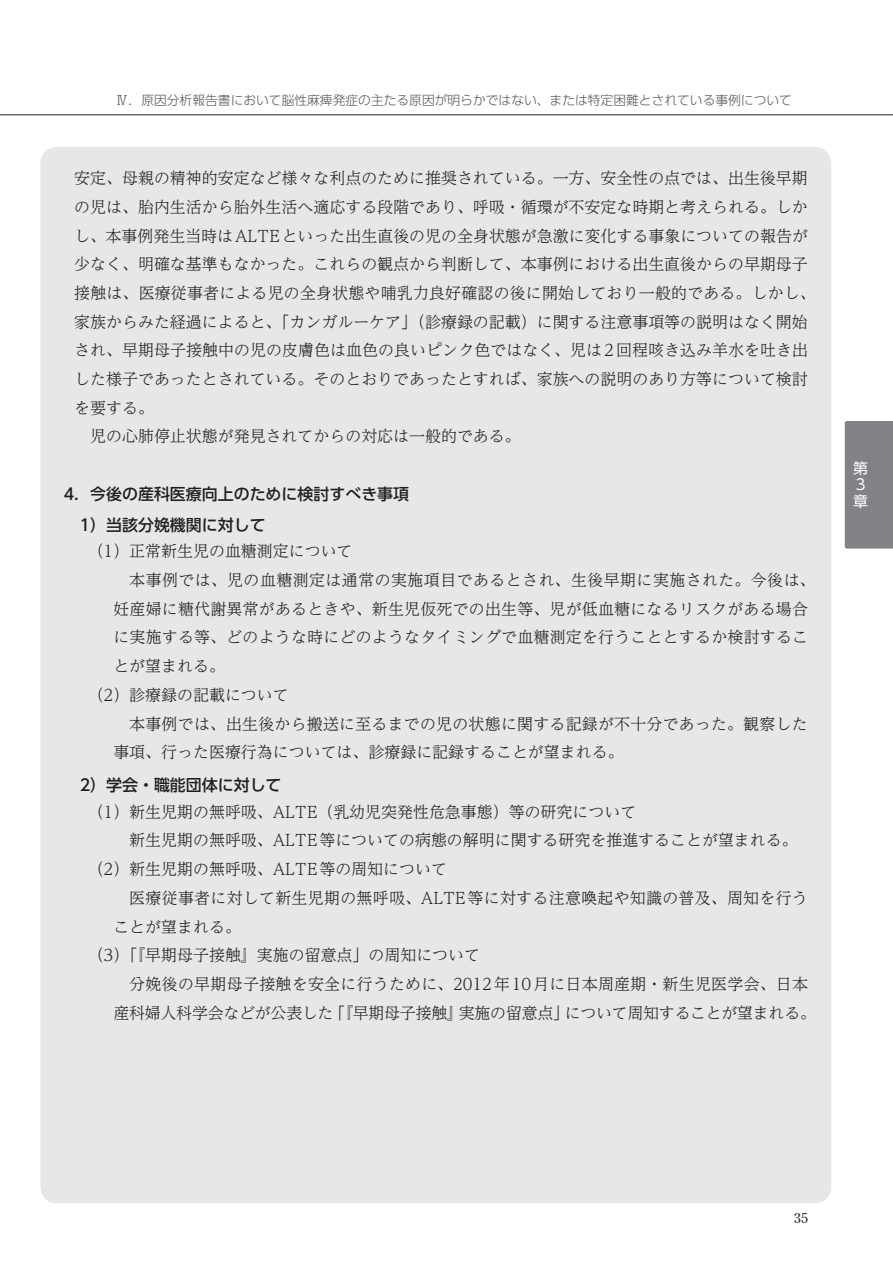
<style>
.page{position:relative;width:893px;height:1263px;background:#fff}
.page>*{position:absolute;margin:0;border:0;box-sizing:border-box;transform-origin:0 0}
.t1{font:300 15.9px "UD Reimin Pr 6 N";color:#231f20}
.t2{font:300 15.9px "UD Reimin Pr 6 N";letter-spacing:.02em;color:#231f20}
.t3{font:500 15.9px/30.8px "UD Shin Go Pr 6 N";color:#231f20}
.t4{font:300 15.9px "UD Reimin Pr 6 N";letter-spacing:.03em;color:#231f20}
.t5{font:14.85px/16.8px "UD Shin Go Pr 6 N";color:#fff}
.t6{font:13.8px "Century Old Style Std";color:#231f20}
.t7{font:300 12.75px "UD Shin Go Pr 6 N";color:#57585a}
</style>
<div class="page">
<div style="left:40px;top:147px;width:791px;height:1056px;background:#e6e7e9;border-radius:17px"></div>
<hr style="left:0;top:115px;width:893px;height:1px;background:#231f20">
<div style="left:845px;top:421px;width:48px;height:128px;background:#808285"></div>
<p class="t7" style="left:116px;top:90px;width:678px">Ⅳ．原因分析報告書において脳性麻痺発症の主たる原因が明らかではない、または特定困難とされている事例について</p>
<p class="t1" style="left:74px;top:165px;width:735px">安定、母親の精神的安定など様々な利点のために推奨されている。一方、安全性の点では、出生後早期</p>
<p class="t1" style="left:74px;top:194px;width:735px">の児は、胎内生活から胎外生活へ適応する段階であり、呼吸・循環が不安定な時期と考えられる。しか</p>
<p class="t1" style="left:74px;top:223px;width:735px">し、本事例発生当時はALTEといった出生直後の児の全身状態が急激に変化する事象についての報告が</p>
<p class="t1" style="left:74px;top:251px;width:735px">少なく、明確な基準もなかった。これらの観点から判断して、本事例における出生直後からの早期母子</p>
<p class="t1" style="left:74px;top:280px;width:743px">接触は、医療従事者による児の全身状態や哺乳力良好確認の後に開始しており一般的である。しかし、</p>
<p class="t1" style="left:74px;top:309px;width:735px">家族からみた経過によると、「カンガルーケア」（診療録の記載）に関する注意事項等の説明はなく開始</p>
<p class="t1" style="left:74px;top:337px;width:735px">され、早期母子接触中の児の皮膚色は血色の良いピンク色ではなく、児は2回程咳き込み羊水を吐き出</p>
<p class="t1" style="left:74px;top:366px;width:735px">した様子であったとされている。そのとおりであったとすれば、家族への説明のあり方等について検討</p>
<p class="t1" style="left:74px;top:395px;width:81px">を要する。</p>
<p class="t1" style="left:90px;top:423px;width:432px">児の心肺停止状態が発見されてからの対応は一般的である。</p>
<p class="t3" style="left:80px;top:478px;width:331px;text-indent:-16px">4．今後の産科医療向上のために検討すべき事項<br>1）当該分娩機関に対して</p>
<p class="t1" style="left:88px;top:538px;width:266px">（1）正常新生児の血糖測定について</p>
<p class="t4" style="left:129px;top:567px;width:688px">本事例では、児の血糖測定は通常の実施項目であるとされ、生後早期に実施された。今後は、</p>
<p class="t1" style="left:113px;top:596px;width:696px">妊産婦に糖代謝異常があるときや、新生児仮死での出生等、児が低血糖になるリスクがある場合</p>
<p class="t1" style="left:113px;top:624px;width:696px">に実施する等、どのような時にどのようなタイミングで血糖測定を行うこととするか検討するこ</p>
<p class="t1" style="left:113px;top:653px;width:113px">とが望まれる。</p>
<p class="t1" style="left:88px;top:682px;width:203px">（2）診療録の記載について</p>
<p class="t1" style="left:129px;top:710px;width:680px">本事例では、出生後から搬送に至るまでの児の状態に関する記録が不十分であった。観察した</p>
<p class="t1" style="left:113px;top:739px;width:512px">事項、行った医療行為については、診療録に記録することが望まれる。</p>
<p class="t3" style="left:80px;top:769px;width:203px">2）学会・職能団体に対して</p>
<p class="t1" style="left:88px;top:799px;width:550px">（1）新生児期の無呼吸、ALTE（乳幼児突発性危急事態）等の研究について</p>
<p class="t1" style="left:129px;top:827px;width:670px">新生児期の無呼吸、ALTE等についての病態の解明に関する研究を推進することが望まれる。</p>
<p class="t1" style="left:88px;top:856px;width:361px">（2）新生児期の無呼吸、ALTE等の周知について</p>
<p class="t2" style="left:129px;top:885px;width:680px">医療従事者に対して新生児期の無呼吸、ALTE等に対する注意喚起や知識の普及、周知を行う</p>
<p class="t1" style="left:113px;top:914px;width:129px">ことが望まれる。</p>
<p class="t1" style="left:88px;top:942px;width:394px">（3）「『早期母子接触』実施の留意点」の周知について</p>
<p class="t2" style="left:129px;top:971px;width:680px">分娩後の早期母子接触を安全に行うために、2012年10月に日本周産期・新生児医学会、日本</p>
<p class="t1" style="left:113px;top:1000px;width:704px">産科婦人科学会などが公表した「『早期母子接触』実施の留意点」について周知することが望まれる。</p>
<p class="t5" style="left:853px;top:459px;width:16px">第<br>3章</p>
<p class="t6" style="left:794px;top:1209px;width:15px">35</p>
</div>
